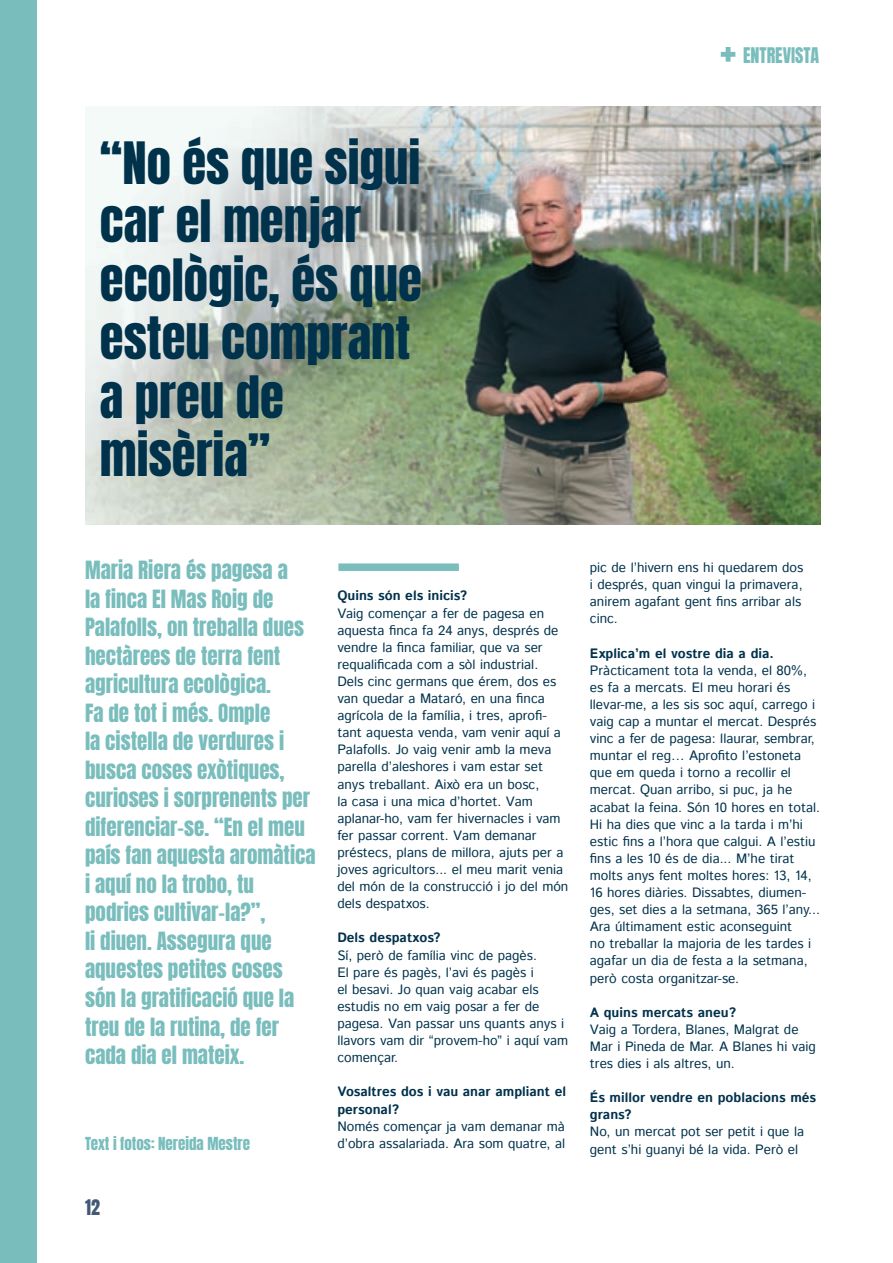
<style>
.page{position:relative;width:893px;height:1263px;background:#fff}
.page>*{position:absolute;margin:0;border:0;box-sizing:border-box;transform-origin:0 0}
.t1{font:48.75px/58.5px "Anton";color:#00324c}
.t2{font:21px/28.5px "Anton";color:#7abdbd}
.t3{font:18px "Anton";color:#7abdbd}
.t4{font:18px "Anton";color:#425874}
.t5{font:15px "Anton";color:#7abdbd}
.t6{font:13.5px/17.1px "Istok Web";color:#00324c}
.t7{font:700 13.5px/17.1px "Istok Web";color:#00324c}
</style>
<div class="page">
<div style="left:0;top:0;width:36px;height:1263px;background:#7abdbd"></div>
<svg style="left:721px;top:47px;width:14px;height:15px"></svg>
<img style="left:85px;top:106px;width:736px;height:418px">
<div style="left:338px;top:563px;width:121px;height:8px;background:#7abdbd"></div>
<h1 class="t1" style="left:100px;top:138px;width:324px">“No és que sigui car el menjar ecològic, és que esteu comprant a preu de misèria”</h1>
<h3 class="t3" style="left:743px;top:46px;width:77px">ENTREVISTA</h3>
<p class="t2" style="left:85px;top:558px;width:232px">Maria Riera és pagesa a<br>la finca El Mas Roig de<br>Palafolls, on treballa dues hectàrees de terra fent agricultura ecològica.<br>Fa de tot i més. Omple<br>la cistella de verdures i busca coses exòtiques, curioses i sorprenents per diferenciar-se. “En el meu país fan aquesta aromàtica i aquí no la trobo, tu podries cultivar-la?”,<br>li diuen. Assegura que aquestes petites coses són la gratificació que la treu de la rutina, de fer cada dia el mateix.</p>
<p class="t5" style="left:85px;top:1135px;width:167px">Text i fotos: Nereida Mestre</p>
<h3 class="t4" style="left:85px;top:1198px;width:16px">12</h3>
<p class="t7" style="left:337px;top:587px;width:131px">Quins són els inicis?</p>
<p class="t6" style="left:337px;top:605px;width:233px">Vaig començar a fer de pagesa en aquesta finca fa 24 anys, després de vendre la finca familiar, que va ser requalificada com a sòl industrial.<br>Dels cinc germans que érem, dos es van quedar a Mataró, en una finca agrícola de la família, i tres, aprofi&shy;tant aquesta venda, vam venir aquí a Palafolls. Jo vaig venir amb la meva parella d’aleshores i vam estar set anys treballant. Això era un bosc,<br>la casa i una mica d’hortet. Vam aplanar-ho, vam fer hivernacles i vam fer passar corrent. Vam demanar préstecs, plans de millora, ajuts per a joves agricultors... el meu marit venia del món de la construcció i jo del món dels despatxos.</p>
<p class="t7" style="left:337px;top:929px;width:105px">Dels despatxos?</p>
<p class="t6" style="left:337px;top:947px;width:232px">Sí, però de família vinc de pagès.<br>El pare és pagès, l’avi és pagès i<br>el besavi. Jo quan vaig acabar els estudis no em vaig posar a fer de pagesa. Van passar uns quants anys i llavors vam dir “provem-ho” i aquí vam començar.</p>
<p class="t7" style="left:337px;top:1083px;width:230px">Vosaltres dos i vau anar ampliant el personal?</p>
<p class="t6" style="left:337px;top:1118px;width:229px">Només començar ja vam demanar mà d’obra assalariada. Ara som quatre, al</p>
<p class="t6" style="left:590px;top:560px;width:215px">pic de l’hivern ens hi quedarem dos i després, quan vingui la primavera, anirem agafant gent fins arribar als cinc.</p>
<p class="t7" style="left:590px;top:644px;width:186px">Explica’m el vostre dia a dia.</p>
<p class="t6" style="left:590px;top:662px;width:232px">Pràcticament tota la venda, el 80%, es fa a mercats. El meu horari és llevar-me, a les sis soc aquí, carrego i vaig cap a muntar el mercat. Després vinc a fer de pagesa: llaurar, sembrar, muntar el reg… Aprofito l’estoneta que em queda i torno a recollir el mercat. Quan arribo, si puc, ja he acabat la feina. Són 10 hores en total.<br>Hi ha dies que vinc a la tarda i m’hi estic fins a l’hora que calgui. A l’estiu fins a les 10 és de dia... M’he tirat molts anys fent moltes hores: 13, 14, 16 hores diàries. Dissabtes, diumen&shy;ges, set dies a la setmana, 365 l’any...<br>Ara últimament estic aconseguint<br>no treballar la majoria de les tardes i agafar un dia de festa a la setmana, però costa organitzar-se.</p>
<p class="t7" style="left:590px;top:1003px;width:148px">A quins mercats aneu?</p>
<p class="t6" style="left:590px;top:1021px;width:227px">Vaig a Tordera, Blanes, Malgrat de<br>Mar i Pineda de Mar. A Blanes hi vaig tres dies i als altres, un.</p>
<p class="t7" style="left:590px;top:1089px;width:228px">És millor vendre en poblacions més grans?</p>
<p class="t6" style="left:590px;top:1124px;width:216px">No, un mercat pot ser petit i que la gent s’hi guanyi bé la vida. Però el</p>
</div>
